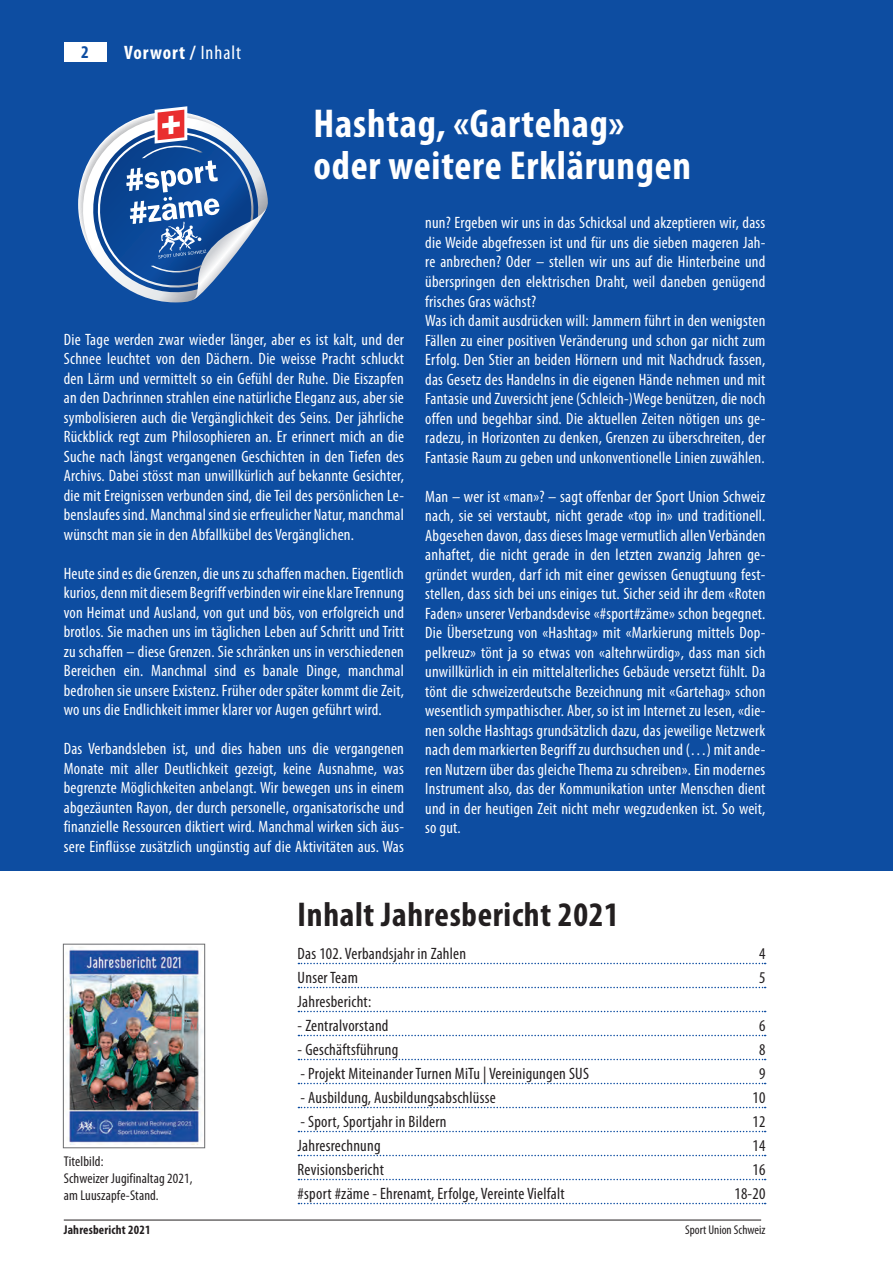
<style>
.page{position:relative;width:893px;height:1263px;background:#fff}
.page>*{position:absolute;margin:0;border:0;box-sizing:border-box;transform-origin:0 0}
.t1{font:700 condensed 40.5px/42px "Myriad Pro";letter-spacing:.02em;color:#fff}
.t2{font:700 condensed 34.5px "Myriad Pro";letter-spacing:.02em;color:#231f20}
.t3{font:700 condensed 19.5px "Myriad Pro";letter-spacing:.05em;color:#fff}
.t4{font:700 condensed 18px "Myriad Pro";color:#0d4da1}
.t5{font:condensed 16.5px/19.5px "Myriad Pro";letter-spacing:.015em;color:#fff;text-align:justify}
.t6{font:condensed 16.5px "Myriad Pro";letter-spacing:.015em;color:#231f20}
.t7{font:condensed 14.25px/17.1px "Myriad Pro";letter-spacing:.01em;color:#231f20}
.t8{font:700 condensed 12.75px "Myriad Pro";letter-spacing:.015em;color:#231f20}
.t9{font:condensed 12.75px "Myriad Pro";color:#231f20}
.s1{font-weight:400}
</style>
<div class="page">
<div style="left:0;top:0;width:893px;height:870px;background:#0d4da1"></div>
<div style="left:64px;top:43px;width:42px;height:19px;background:#fff"></div>
<img style="left:66px;top:947px;width:137px;height:197px">
<div style="left:63px;top:944px;width:142px;height:204px;border:1px solid #6c6d70"></div>
<svg style="left:298px;top:963px;width:468px;height:1px"></svg>
<svg style="left:298px;top:987px;width:468px;height:1px"></svg>
<svg style="left:298px;top:1011px;width:468px;height:1px"></svg>
<svg style="left:298px;top:1035px;width:468px;height:1px"></svg>
<svg style="left:298px;top:1059px;width:468px;height:1px"></svg>
<svg style="left:298px;top:1083px;width:468px;height:1px"></svg>
<svg style="left:298px;top:1107px;width:468px;height:1px"></svg>
<svg style="left:298px;top:1131px;width:468px;height:1px"></svg>
<svg style="left:298px;top:1155px;width:468px;height:1px"></svg>
<svg style="left:298px;top:1179px;width:468px;height:1px"></svg>
<svg style="left:298px;top:1203px;width:468px;height:1px"></svg>
<hr style="left:64px;top:1220px;width:697px;height:1px;background:#231f20">
<svg style="left:78px;top:106px;width:190px;height:196px"></svg>
<p class="t4" style="left:81px;top:42px;width:9px">2</p>
<p class="t3" style="left:124px;top:42px;width:118px">Vorwort / <span class="s1">Inhalt</span></p>
<h1 class="t1" style="left:314px;top:103px;width:379px">Hashtag, «Gartehag» oder weitere Erklärungen</h1>
<p class="t5" style="left:64px;top:330px;width:342px">Die Tage werden zwar wieder länger, aber es ist kalt, und der Schnee leuchtet von den Dächern. Die weisse Pracht schluckt den Lärm und vermittelt so ein Gefühl der Ruhe. Die Eiszapfen an den Dachrinnen strahlen eine natürliche Eleganz aus, aber sie symbolisieren auch die Vergänglichkeit des Seins. Der jährliche Rückblick regt zum Philosophieren an. Er erinnert mich an die Suche nach längst vergangenen Geschichten in den Tiefen des Archivs. Dabei stösst man unwillkürlich auf bekannte Gesichter, die mit Ereignissen verbunden sind, die Teil des persönlichen Le&shy;benslaufes sind. Manchmal sind sie erfreulicher Natur, manchmal wünscht man sie in den Abfallkübel des Vergänglichen.</p>
<p class="t5" style="left:64px;top:564px;width:342px">Heute sind es die Grenzen, die uns zu schaffen machen. Eigentlich kurios, denn mit diesem Begriff verbinden wir eine klare Trennung von Heimat und Ausland, von gut und bös, von erfolgreich und brotlos. Sie machen uns im täglichen Leben auf Schritt und Tritt zu schaffen – diese Grenzen. Sie schränken uns in verschiedenen Bereichen ein. Manchmal sind es banale Dinge, manchmal bedrohen sie unsere Existenz. Früher oder später kommt die Zeit, wo uns die Endlichkeit immer klarer vor Augen geführt wird.</p>
<p class="t5" style="left:64px;top:739px;width:342px">Das Verbandsleben ist, und dies haben uns die vergangenen Monate mit aller Deutlichkeit gezeigt, keine Ausnahme, was begrenzte Möglichkeiten anbelangt. Wir bewegen uns in einem abgezäunten Rayon, der durch personelle, organisatorische und finanzielle Ressourcen diktiert wird. Manchmal wirken sich äus&shy;sere Einflüsse zusätzlich ungünstig auf die Aktivitäten aus. Was</p>
<p class="t5" style="left:425px;top:214px;width:342px;text-align:left">nun? Ergeben wir uns in das Schicksal und akzeptieren wir, dass die Weide abgefressen ist und für uns die sieben mageren Jah&shy;re anbrechen? Oder – stellen wir uns auf die Hinterbeine und überspringen den elektrischen Draht, weil daneben genügend frisches Gras wächst?<br>Was ich damit ausdrücken will: Jammern führt in den wenigsten Fällen zu einer positiven Veränderung und schon gar nicht zum Erfolg. Den Stier an beiden Hörnern und mit Nachdruck fassen, das Gesetz des Handelns in die eigenen Hände nehmen und mit Fantasie und Zuversicht jene (Schleich-)Wege benützen, die noch offen und begehbar sind. Die aktuellen Zeiten nötigen uns ge&shy;radezu, in Horizonten zu denken, Grenzen zu überschreiten, der Fantasie Raum zu geben und unkonventionelle Linien zuwählen.</p>
<p class="t5" style="left:425px;top:487px;width:342px">Man – wer ist «man»? – sagt offenbar der Sport Union Schweiz nach, sie sei verstaubt, nicht gerade «top in» und traditionell.<br>Abgesehen davon, dass dieses Image vermutlich allen Verbänden anhaftet, die nicht gerade in den letzten zwanzig Jahren ge&shy;gründet wurden, darf ich mit einer gewissen Genugtuung fest&shy;stellen, dass sich bei uns einiges tut. Sicher seid ihr dem «Roten Faden» unserer Verbandsdevise «#sport#zäme» schon begegnet.<br>Die Übersetzung von «Hashtag» mit «Markierung mittels Dop&shy;pelkreuz» tönt ja so etwas von «altehrwürdig», dass man sich unwillkürlich in ein mittelalterliches Gebäude versetzt fühlt. Da tönt die schweizerdeutsche Bezeichnung mit «Gartehag» schon wesentlich sympathischer. Aber, so ist im Internet zu lesen, «die&shy;nen solche Hashtags grundsätzlich dazu, das jeweilige Netzwerk nach dem markierten Begriff zu durchsuchen und (…) mit ande&shy;ren Nutzern über das gleiche Thema zu schreiben». Ein modernes Instrument also, das der Kommunikation unter Menschen dient und in der heutigen Zeit nicht mehr wegzudenken ist. So weit, so gut.</p>
<p class="t7" style="left:64px;top:1153px;width:130px">Titelbild:<br>Schweizer Jugifinaltag 2021, am Luuszapfe-Stand.</p>
<h2 class="t2" style="left:298px;top:895px;width:323px">Inhalt Jahresbericht 2021</h2>
<p class="t6" style="left:298px;top:944px;width:170px">Das 102. Verbandsjahr in Zahlen</p>
<p class="t6" style="left:759px;top:944px;width:8px">4</p>
<p class="t6" style="left:298px;top:968px;width:62px">Unser Team</p>
<p class="t6" style="left:759px;top:968px;width:8px">5</p>
<p class="t6" style="left:298px;top:992px;width:75px">Jahresbericht:</p>
<p class="t6" style="left:298px;top:1016px;width:92px">- Zentralvorstand</p>
<p class="t6" style="left:759px;top:1016px;width:8px">6</p>
<p class="t6" style="left:298px;top:1040px;width:102px">- Geschäftsführung</p>
<p class="t6" style="left:759px;top:1040px;width:8px">8</p>
<p class="t6" style="left:300px;top:1064px;width:290px">- Projekt Miteinander Turnen MiTu | Vereinigungen SUS</p>
<p class="t6" style="left:759px;top:1064px;width:8px">9</p>
<p class="t6" style="left:300px;top:1088px;width:197px">- Ausbildung, Ausbildungsabschlüsse</p>
<p class="t6" style="left:752px;top:1088px;width:14px">10</p>
<p class="t6" style="left:300px;top:1112px;width:147px">- Sport, Sportjahr in Bildern</p>
<p class="t6" style="left:752px;top:1112px;width:14px">12</p>
<p class="t6" style="left:298px;top:1136px;width:84px">Jahresrechnung</p>
<p class="t6" style="left:752px;top:1136px;width:14px">14</p>
<p class="t6" style="left:298px;top:1160px;width:88px">Revisionsbericht</p>
<p class="t6" style="left:752px;top:1160px;width:14px">16</p>
<p class="t6" style="left:298px;top:1184px;width:268px">#sport #zäme - Ehrenamt, Erfolge, Vereinte Vielfalt</p>
<p class="t6" style="left:734px;top:1184px;width:33px">18-20</p>
<p class="t8" style="left:64px;top:1222px;width:88px">Jahresbericht 2021</p>
<p class="t9" style="left:685px;top:1223px;width:82px">Sport Union Schweiz</p>
</div>
